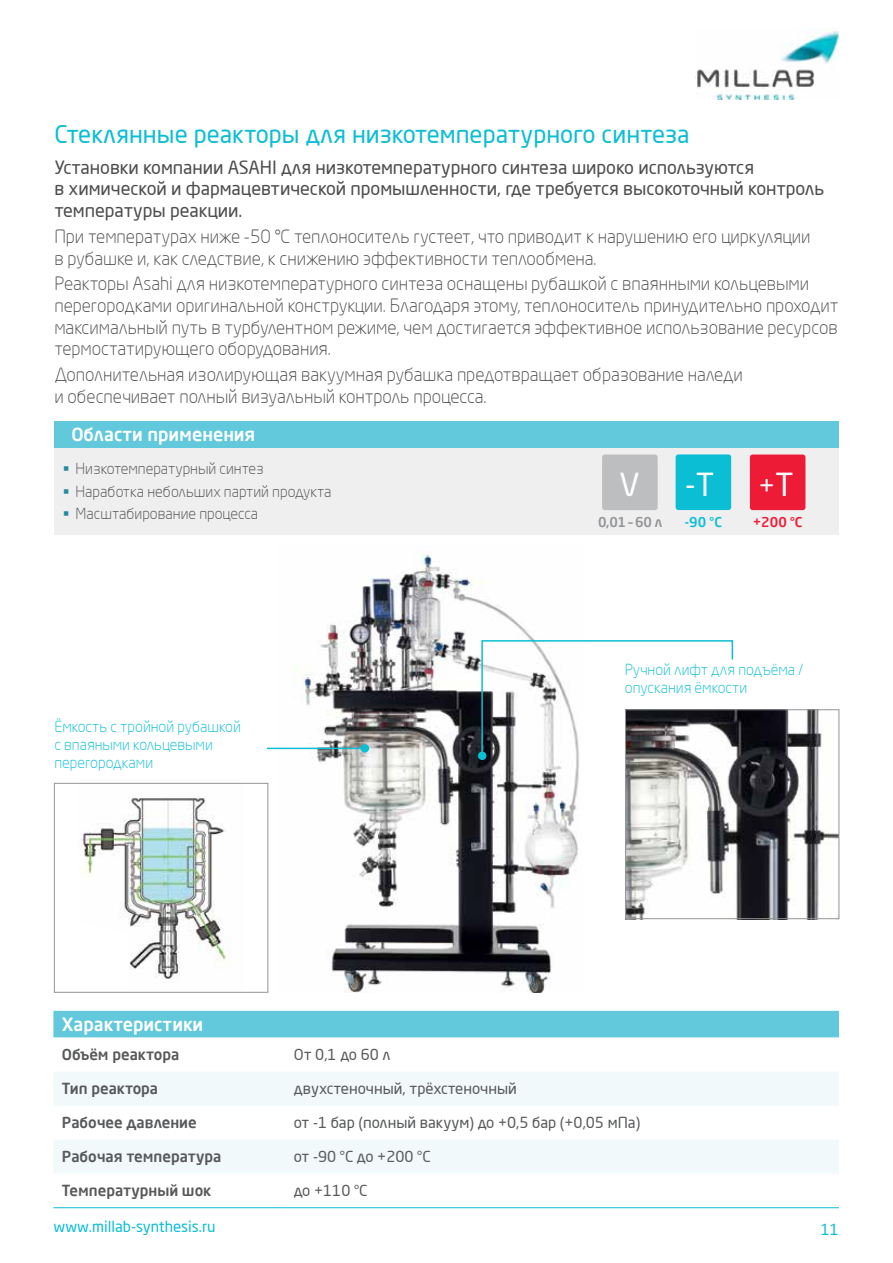
<style>
.page{position:relative;width:893px;height:1263px;background:#fff}
.page>*{position:absolute;margin:0;border:0;box-sizing:border-box;transform-origin:0 0}
.t1{font:31.5px "Neo Sans Pro";color:#fff}
.t2{font:27.45px "Neo Sans Pro";color:#fff}
.t3{font:24px "Neo Sans Pro";color:#0cbed4}
.t4{font:300 18px/21.6px "Neo Sans Pro";letter-spacing:-.005em;color:#4d4d4f}
.t5{font:18px/21.6px "Neo Sans Pro";letter-spacing:-.005em;color:#4d4d4f}
.t6{font:500 18px "Neo Sans Pro";color:#fff}
.t7{font:15px "Neo Sans Pro";color:#58595b}
.t8{font:300 15px/18px "Neo Sans Pro";color:#0cbed4}
.t9{font:300 15px/22.2px "Neo Sans Pro";color:#4d4d4f}
.t10{font:500 15px "Neo Sans Pro";color:#58595b}
.t11{font:15px "Neo Sans Pro";color:#0cbed4}
.t12{font:500 13.5px "Neo Sans Pro";color:#939598}
.t13{font:500 13.5px "Neo Sans Pro";color:#ed1b35}
.t14{font:500 13.5px "Neo Sans Pro";color:#0cbed4}
.s1{font-size:31.5px}
</style>
<div class="page">
<img style="left:277px;top:552px;width:302px;height:441px">
<div style="left:53px;top:1011px;width:786px;height:26px;background:#61c9db"></div>
<svg style="left:53px;top:1037px;width:786px;height:1px"></svg>
<svg style="left:54px;top:1072px;width:785px;height:101px;fill:#f1f9fb"></svg>
<hr style="left:53px;top:1207px;width:232px;height:1px;background:#0cbed4">
<hr style="left:285px;top:1207px;width:554px;height:1px;background:#0cbed4">
<img style="left:78px;top:782px;width:166px;height:197px">
<img style="left:697px;top:28px;width:142px;height:72px">
<div style="left:54px;top:447px;width:785px;height:87px;background:#efeff0"></div>
<div style="left:54px;top:421px;width:785px;height:26px;background:#61c9db"></div>
<div style="left:676px;top:454px;width:55px;height:56px;background:#0cbed4;border-radius:3px"></div>
<div style="left:750px;top:454px;width:55px;height:56px;background:#ed1b35;border-radius:3px"></div>
<div style="left:602px;top:454px;width:56px;height:56px;background:#bcbec0;border-radius:3px"></div>
<div style="left:54px;top:783px;width:214px;height:210px;border:1px solid #939598"></div>
<img style="left:627px;top:711px;width:210px;height:206px">
<div style="left:625px;top:709px;width:214px;height:210px;border:1px solid #939598"></div>
<hr style="left:267px;top:748px;width:98px;height:1px;background:#0cbed4">
<div style="left:361px;top:744px;width:8px;height:9px;background:#0cbed4;border-radius:50%"></div>
<div style="left:478px;top:751px;width:8px;height:9px;background:#0cbed4;border-radius:50%"></div>
<svg style="left:481px;top:639px;width:253px;height:118px"></svg>
<h3 class="t3" style="left:54px;top:119px;width:637px">Стеклянные реакторы для низкотемпературного синтеза</h3>
<p class="t5" style="left:54px;top:156px;width:771px">Установки компании ASAHI для низкотемпературного синтеза широко используются<br>в химической и фармацевтической промышленности, где требуется высокоточный контроль температуры реакции.</p>
<p class="t4" style="left:54px;top:225px;width:758px">При температурах ниже -50 °С теплоноситель густеет, что приводит к нарушению его циркуляции в рубашке и, как следствие, к снижению эффективности теплообмена.</p>
<p class="t4" style="left:54px;top:273px;width:786px">Реакторы Asahi для низкотемпературного синтеза оснащены рубашкой с впаянными кольцевыми перегородками оригинальной конструкции. Благодаря этому, теплоноситель принудительно проходит максимальный путь в турбулентном режиме, чем достигается эффективное использование ресурсов термостатирующего оборудования.</p>
<p class="t4" style="left:54px;top:363px;width:690px">Дополнительная изолирующая вакуумная рубашка предотвращает образование наледи и обеспечивает полный визуальный контроль процесса.</p>
<p class="t6" style="left:71px;top:423px;width:185px">Области применения</p>
<p class="t9" style="left:76px;top:457px;width:257px">Низкотемпературный синтез<br>Наработка небольших партий продукта<br>Масштабирование процесса</p>
<p class="t8" style="left:54px;top:717px;width:188px">Ёмкость с тройной рубашкой с впаяными кольцевыми перегородками</p>
<h1 class="t1" style="left:619px;top:465px;width:22px">V</h1>
<p class="t12" style="left:598px;top:513px;width:66px">0,01 – 60 л</p>
<h1 class="t1" style="left:685px;top:465px;width:31px">-T</h1>
<h2 class="t2" style="left:759px;top:469px;width:37px">+<span class="s1">T</span></h2>
<p class="t14" style="left:685px;top:513px;width:39px">-90 °С</p>
<p class="t13" style="left:753px;top:513px;width:51px">+200 °С</p>
<p class="t8" style="left:625px;top:660px;width:180px">Ручной лифт для подъёма / опускания ёмкости</p>
<p class="t6" style="left:62px;top:1013px;width:143px">Характеристики</p>
<p class="t10" style="left:62px;top:1045px;width:119px">Объём реактора</p>
<p class="t7" style="left:294px;top:1046px;width:98px">От 0,1 до 60 л</p>
<p class="t10" style="left:62px;top:1079px;width:98px">Тип реактора</p>
<p class="t7" style="left:294px;top:1080px;width:225px">двухстеночный, трёхстеночный</p>
<p class="t10" style="left:62px;top:1113px;width:136px">Рабочее давление</p>
<p class="t7" style="left:294px;top:1114px;width:348px">от -1 бар (полный вакуум) до +0,5 бар (+0,05 мПа)</p>
<p class="t10" style="left:62px;top:1147px;width:161px">Рабочая температура</p>
<p class="t7" style="left:294px;top:1148px;width:138px">от -90 °C до +200 °C</p>
<p class="t10" style="left:62px;top:1181px;width:151px">Температурный шок</p>
<p class="t7" style="left:294px;top:1182px;width:75px">до +110 °C</p>
<p class="t11" style="left:54px;top:1217px;width:164px">www.millab-synthesis.ru</p>
<p class="t11" style="left:821px;top:1220px;width:20px">11</p>
</div>
